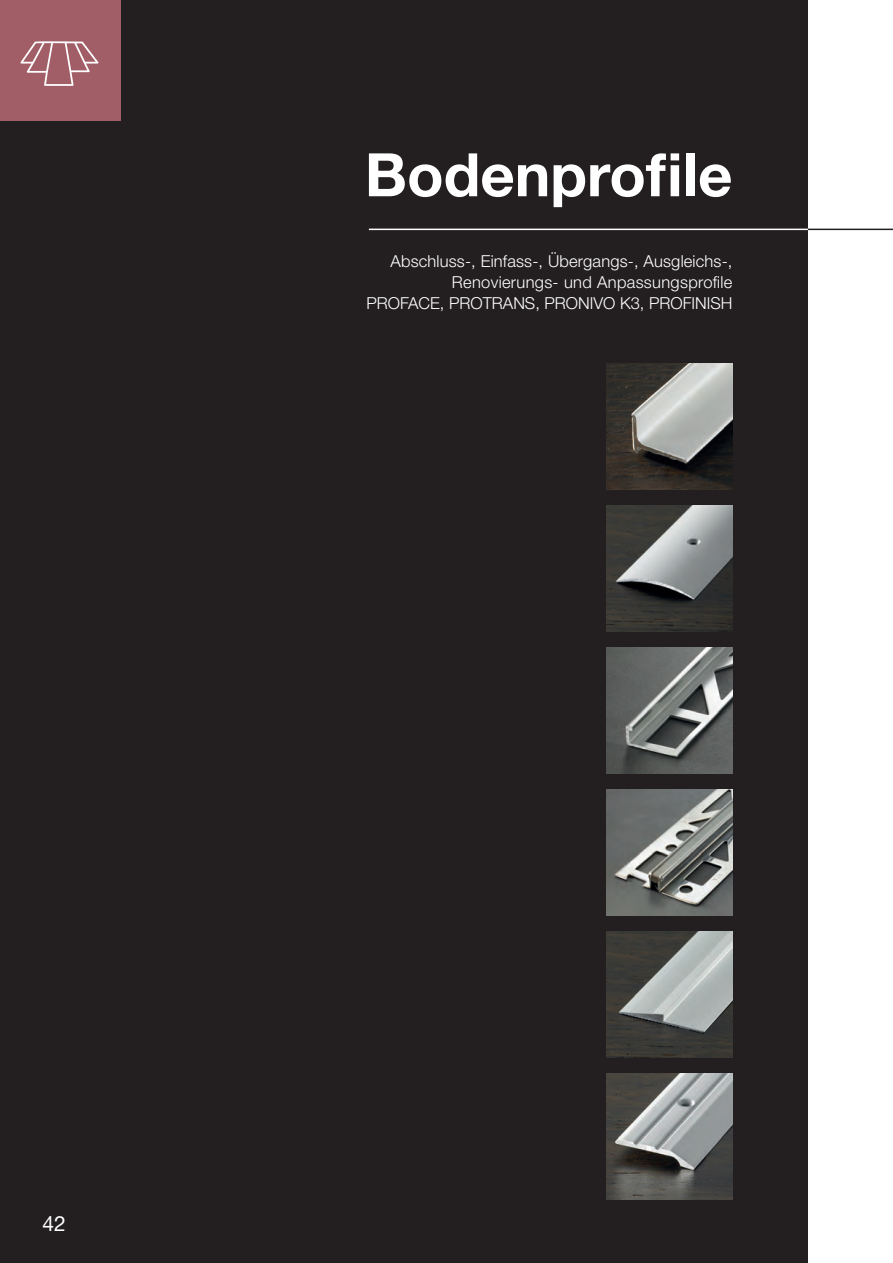
<style>
.page{position:relative;width:893px;height:1263px;background:#fff}
.page>*{position:absolute;margin:0;border:0;box-sizing:border-box;transform-origin:0 0}
.t1{font:700 60px "Helvetica Neue LT Std";color:#fff}
.t2{font:21px "Helvetica Neue LT Std";color:#fff}
.t3{font:300 16.5px/21px "Helvetica Neue LT Std";letter-spacing:.01em;color:#fff;text-align:right}
</style>
<div class="page">
<div style="left:0;top:0;width:808px;height:1263px;background:#231f20"></div>
<hr style="left:369px;top:229px;width:439px;height:1px;background:#fff">
<hr style="left:808px;top:229px;width:85px;height:1px;background:#231f20">
<div style="left:0;top:0;width:121px;height:121px;background:#a25e66"></div>
<svg style="left:20px;top:41px;width:79px;height:45px"></svg>
<img style="left:606px;top:363px;width:126px;height:126px">
<img style="left:606px;top:505px;width:126px;height:126px">
<img style="left:606px;top:789px;width:126px;height:126px">
<img style="left:606px;top:931px;width:126px;height:126px">
<img style="left:606px;top:1073px;width:126px;height:126px">
<img style="left:606px;top:647px;width:126px;height:126px">
<h1 class="t1" style="left:365px;top:138px;width:369px">Bodenprofile</h1>
<p class="t3" style="left:367px;top:250px;width:367px">Abschluss-, Einfass-, Übergangs-, Ausgleichs-,<br>Renovierungs- und Anpassungsprofile<br>PROFACE, PROTRANS, PRONIVO K3, PROFINISH</p>
<p class="t2" style="left:43px;top:1211px;width:25px">42</p>
</div>
